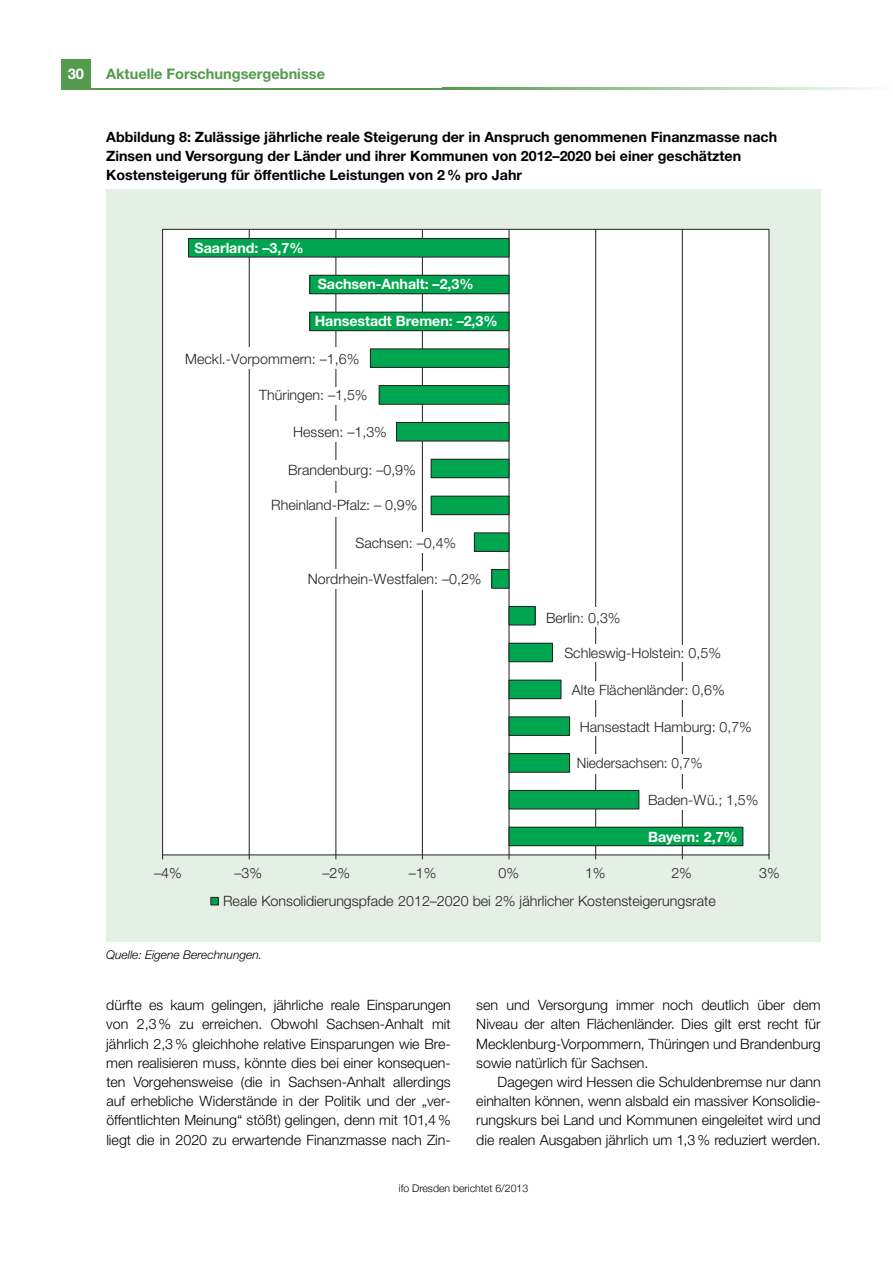
<style>
.page{position:relative;width:893px;height:1263px;background:#fff}
.page>*{position:absolute;margin:0;border:0;box-sizing:border-box;transform-origin:0 0}
.t1{font:700 14.7px "Helvetica Neue";color:#fff}
.t2{font:700 14.55px "Helvetica Neue";color:#549b4d}
.t3{font:300 14.25px/19.2px "Helvetica Neue";color:#000;text-align:justify}
.t4{font:300 14.25px "Helvetica Neue";color:#231f20}
.t5{font:700 14.25px/18.8px "Helvetica Neue";color:#000}
.t6{font:700 14.25px "Helvetica Neue";letter-spacing:-.005em;color:#fff}
.t7{font:300 14.25px "Helvetica Neue";color:#231f20;scale:.95 1}
.t8{font:italic 300 12px "Helvetica Neue";color:#000}
.t9{font:300 10.5px "Helvetica Neue";color:#000}
</style>
<div class="page">
<div style="left:61px;top:60px;width:30px;height:29px;background:#549b4d"></div>
<hr style="left:61px;top:88px;width:382px;height:1px;background:#549b4d">
<svg style="left:443px;top:88px;width:427px;height:1px"></svg>
<div style="left:106px;top:190px;width:715px;height:752px;background:#e5f0e4"></div>
<div style="left:163px;top:229px;width:606px;height:626px;background:#fff"></div>
<hr style="left:249px;top:229px;width:1px;height:626px;background:#231f20">
<hr style="left:335px;top:229px;width:1px;height:626px;background:#231f20">
<hr style="left:422px;top:229px;width:1px;height:626px;background:#231f20">
<hr style="left:509px;top:229px;width:1px;height:626px;background:#231f20">
<hr style="left:595px;top:229px;width:1px;height:626px;background:#231f20">
<hr style="left:682px;top:229px;width:1px;height:626px;background:#231f20">
<div style="left:509px;top:827px;width:234px;height:19px;background:#00a54f"></div>
<div style="left:509px;top:827px;width:234px;height:19px;border:1px solid #231f20"></div>
<div style="left:509px;top:790px;width:130px;height:19px;background:#00a54f"></div>
<div style="left:509px;top:790px;width:130px;height:19px;border:1px solid #231f20"></div>
<div style="left:509px;top:753px;width:61px;height:19px;background:#00a54f"></div>
<div style="left:509px;top:753px;width:61px;height:20px;border:1px solid #231f20"></div>
<div style="left:509px;top:717px;width:61px;height:18px;background:#00a54f"></div>
<div style="left:509px;top:716px;width:61px;height:20px;border:1px solid #231f20"></div>
<div style="left:509px;top:680px;width:52px;height:19px;background:#00a54f"></div>
<div style="left:509px;top:680px;width:52px;height:19px;border:1px solid #231f20"></div>
<div style="left:509px;top:643px;width:43px;height:19px;background:#00a54f"></div>
<div style="left:509px;top:643px;width:44px;height:19px;border:1px solid #231f20"></div>
<div style="left:509px;top:606px;width:26px;height:19px;background:#00a54f"></div>
<div style="left:509px;top:606px;width:26px;height:19px;border:1px solid #231f20"></div>
<div style="left:492px;top:570px;width:17px;height:18px;background:#00a54f"></div>
<div style="left:491px;top:569px;width:18px;height:20px;border:1px solid #231f20"></div>
<div style="left:474px;top:533px;width:35px;height:18px;background:#00a54f"></div>
<div style="left:474px;top:532px;width:35px;height:20px;border:1px solid #231f20"></div>
<div style="left:431px;top:496px;width:78px;height:19px;background:#00a54f"></div>
<div style="left:431px;top:496px;width:78px;height:19px;border:1px solid #231f20"></div>
<div style="left:431px;top:459px;width:78px;height:19px;background:#00a54f"></div>
<div style="left:431px;top:459px;width:78px;height:19px;border:1px solid #231f20"></div>
<div style="left:396px;top:422px;width:113px;height:19px;background:#00a54f"></div>
<div style="left:396px;top:422px;width:113px;height:19px;border:1px solid #231f20"></div>
<div style="left:379px;top:386px;width:130px;height:18px;background:#00a54f"></div>
<div style="left:379px;top:385px;width:130px;height:20px;border:1px solid #231f20"></div>
<div style="left:370px;top:349px;width:139px;height:18px;background:#00a54f"></div>
<div style="left:370px;top:348px;width:139px;height:20px;border:1px solid #231f20"></div>
<div style="left:310px;top:312px;width:199px;height:19px;background:#00a54f"></div>
<div style="left:309px;top:312px;width:200px;height:19px;border:1px solid #231f20"></div>
<div style="left:310px;top:275px;width:199px;height:19px;background:#00a54f"></div>
<div style="left:309px;top:275px;width:200px;height:19px;border:1px solid #231f20"></div>
<div style="left:188px;top:238px;width:321px;height:19px;background:#00a54f"></div>
<div style="left:188px;top:238px;width:321px;height:19px;border:1px solid #231f20"></div>
<div style="left:211px;top:897px;width:8px;height:8px;background:#00a54f"></div>
<div style="left:210px;top:897px;width:9px;height:8px;border:1px solid #231f20"></div>
<div style="left:228px;top:348px;width:115px;height:21px;background:#fff"></div>
<div style="left:327px;top:387px;width:19px;height:18px;background:#fff"></div>
<hr style="left:334px;top:421px;width:4px;height:20px;background:#fff">
<div style="left:329px;top:460px;width:11px;height:21px;background:#fff"></div>
<div style="left:319px;top:493px;width:51px;height:23px;background:#fff"></div>
<hr style="left:421px;top:532px;width:3px;height:21px;background:#fff">
<hr style="left:421px;top:571px;width:3px;height:19px;background:#fff">
<div style="left:334px;top:569px;width:5px;height:20px;background:#fff"></div>
<hr style="left:594px;top:607px;width:4px;height:20px;background:#fff">
<hr style="left:681px;top:646px;width:3px;height:16px;background:#fff">
<div style="left:594px;top:645px;width:5px;height:17px;background:#fff"></div>
<div style="left:590px;top:682px;width:94px;height:18px;background:#fff"></div>
<div style="left:594px;top:718px;width:90px;height:18px;background:#fff"></div>
<div style="left:591px;top:754px;width:93px;height:19px;background:#fff"></div>
<div style="left:677px;top:790px;width:86px;height:20px;background:#fff"></div>
<p class="t1" style="left:68px;top:68px;width:18px">30</p>
<p class="t2" style="left:106px;top:68px;width:220px">Aktuelle Forschungsergebnisse</p>
<p class="t5" style="left:106px;top:129px;width:672px">Abbildung 8: Zulässige jährliche reale Steigerung der in Anspruch genommenen Finanzmasse nach<br>Zinsen und Versorgung der Länder und ihrer Kommunen von 2012–2020 bei einer geschätzten<br>Kostensteigerung für öffentliche Leistungen von 2% pro Jahr</p>
<p class="t6" style="left:195px;top:243px;width:111px">Saarland: –3,7%</p>
<p class="t6" style="left:318px;top:279px;width:157px">Sachsen-Anhalt: –2,3%</p>
<p class="t6" style="left:315px;top:316px;width:184px">Hansestadt Bremen: –2,3%</p>
<p class="t4" style="left:185px;top:353px;width:176px">Meckl.-Vorpommern: –1,6%</p>
<p class="t4" style="left:259px;top:390px;width:110px">Thüringen: –1,5%</p>
<p class="t4" style="left:293px;top:427px;width:95px">Hessen: –1,3%</p>
<p class="t4" style="left:288px;top:465px;width:129px">Brandenburg: –0,9%</p>
<p class="t4" style="left:271px;top:500px;width:148px">Rheinland-Pfalz: – 0,9%</p>
<p class="t4" style="left:355px;top:537px;width:102px">Sachsen: –0,4%</p>
<p class="t4" style="left:308px;top:574px;width:175px">Nordrhein-Westfalen: –0,2%</p>
<p class="t4" style="left:546px;top:612px;width:76px">Berlin: 0,3%</p>
<p class="t4" style="left:564px;top:648px;width:158px">Schleswig-Holstein: 0,5%</p>
<p class="t4" style="left:572px;top:685px;width:154px">Alte Flächenländer: 0,6%</p>
<p class="t4" style="left:580px;top:722px;width:174px">Hansestadt Hamburg: 0,7%</p>
<p class="t7" style="left:577px;top:758px;width:134px">Niedersachsen: 0,7%</p>
<p class="t4" style="left:648px;top:794px;width:112px">Baden-Wü.; 1,5%</p>
<p class="t6" style="left:648px;top:832px;width:91px">Bayern: 2,7%</p>
<p class="t4" style="left:154px;top:868px;width:29px">–4%</p>
<p class="t4" style="left:235px;top:868px;width:29px">–3%</p>
<p class="t4" style="left:322px;top:868px;width:29px">–2%</p>
<p class="t4" style="left:409px;top:868px;width:29px">–1%</p>
<p class="t4" style="left:499px;top:868px;width:22px">0%</p>
<p class="t4" style="left:585px;top:868px;width:22px">1%</p>
<p class="t4" style="left:671px;top:868px;width:22px">2%</p>
<p class="t4" style="left:759px;top:868px;width:22px">3%</p>
<p class="t4" style="left:223px;top:896px;width:494px">Reale Konsolidierungspfade 2012–2020 bei 2% jährlicher Kostensteigerungsrate</p>
<p class="t8" style="left:106px;top:950px;width:157px">Quelle: Eigene Berechnungen.</p>
<p class="t3" style="left:106px;top:997px;width:346px">dürfte es kaum gelingen, jährliche reale Einsparungen von 2,3% zu erreichen. Obwohl Sachsen-Anhalt mit jährlich 2,3% gleichhohe relative Einsparungen wie Bre&shy;men realisieren muss, könnte dies bei einer konsequen&shy;ten Vorgehensweise (die in Sachsen-Anhalt allerdings auf erhebliche Widerstände in der Politik und der „ver&shy;öffentlichten Meinung“ stößt) gelingen, denn mit 101,4% liegt die in 2020 zu erwartende Finanzmasse nach Zin-</p>
<p class="t3" style="left:476px;top:997px;width:346px">sen und Versorgung immer noch deutlich über dem Niveau der alten Flächenländer. Dies gilt erst recht für Mecklenburg-Vorpommern, Thüringen und Brandenburg sowie natürlich für Sachsen.</p>
<p class="t3" style="left:476px;top:1073px;width:346px;text-indent:21px">Dagegen wird Hessen die Schuldenbremse nur dann einhalten können, wenn alsbald ein massiver Konsolidie&shy;rungskurs bei Land und Kommunen eingeleitet wird und die realen Ausgaben jährlich um 1,3% reduziert werden.</p>
<p class="t9" style="left:399px;top:1182px;width:131px">ifo Dresden berichtet 6/2013</p>
</div>
